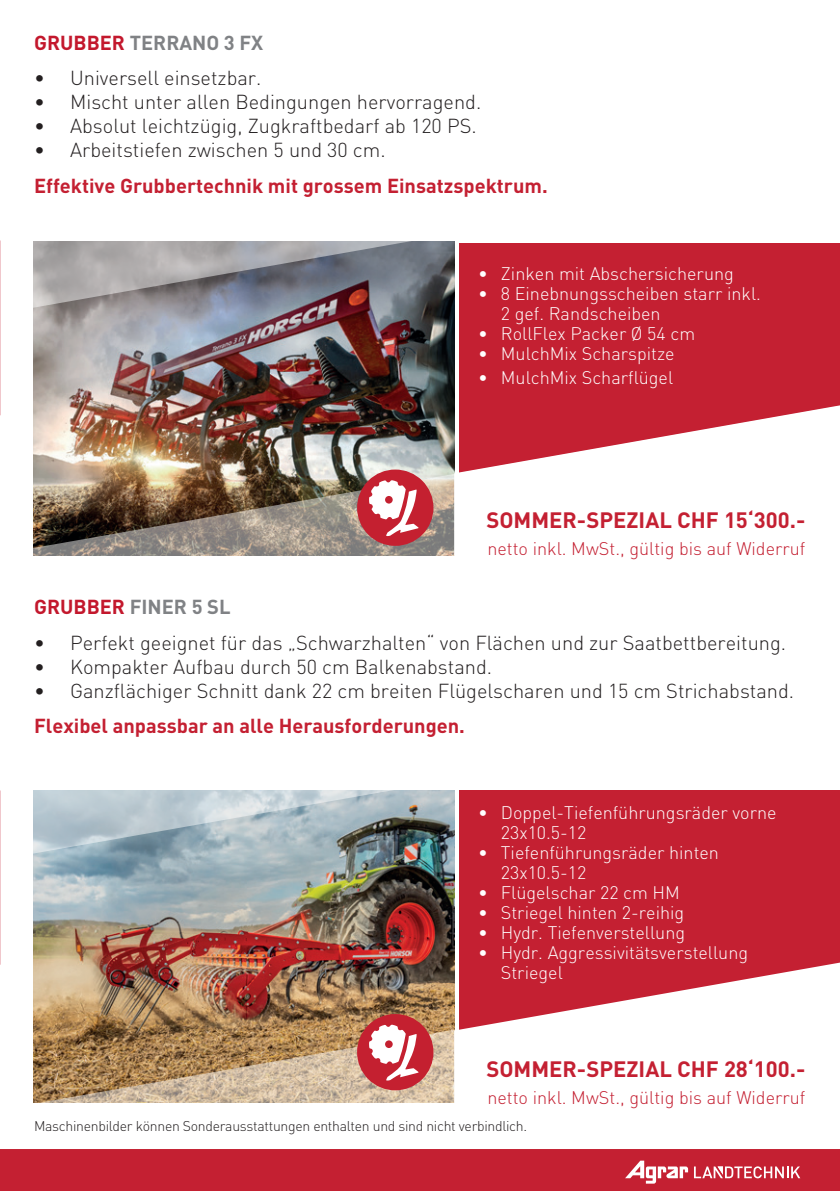
<style>
.page{position:relative;width:840px;height:1191px;background:#fff}
.page>*{position:absolute;margin:0;border:0;box-sizing:border-box;transform-origin:0 0}
.t1{font:700 22px "DIN";color:#c42032}
.t2{font:300 20px "DIN";color:#231f20}
.t3{font:700 20px "DIN";color:#c42032}
.t4{font:700 20px "DIN";color:#808285}
.t5{font:300 18px/20px "DIN";color:#fff}
.t6{font:300 18px "DIN";color:#c42032}
.t7{font:300 14px "DIN";letter-spacing:-.02em;color:#231f20}
.s1{color:#c3182d}
</style>
<div class="page">
<img style="left:34px;top:311px;width:420px;height:71px">
<svg style="left:0;top:790px;width:1px;height:38px"></svg>
<svg style="left:33px;top:241px;width:422px;height:70px"></svg>
<div style="left:459px;top:243px;width:380px;height:314px;background:#c42032"></div>
<img style="left:0;top:382px;width:455px;height:174px">
<svg style="left:357px;top:469px;width:76px;height:77px"></svg>
<svg style="left:454px;top:405px;width:385px;height:152px;fill:#fff"></svg>
<img style="left:34px;top:857px;width:420px;height:79px">
<svg style="left:33px;top:790px;width:422px;height:67px"></svg>
<div style="left:459px;top:790px;width:380px;height:311px;background:#c42032"></div>
<img style="left:0;top:936px;width:839px;height:255px">
<p class="t4" style="left:34px;top:30px;width:231px"><span class="s1">GRUBBER</span> TERRANO 3 FX</p>
<p class="t2" style="left:34px;top:66px;width:229px">• Universell einsetzbar.</p>
<p class="t2" style="left:34px;top:90px;width:448px">• Mischt unter allen Bedingungen hervorragend.</p>
<p class="t2" style="left:34px;top:114px;width:444px">• Absolut leichtzügig, Zugkraftbedarf ab 120 PS.</p>
<p class="t2" style="left:34px;top:138px;width:353px">• Arbeitstiefen zwischen 5 und 30 cm.</p>
<p class="t3" style="left:34px;top:172px;width:515px">Effektive Grubbertechnik mit grossem Einsatzspektrum.</p>
<p class="t5" style="left:478px;top:263px;width:257px">• Zinken mit Abschersicherung</p>
<p class="t5" style="left:500px;top:283px;width:261px;text-indent:-23px">• 8 Einebnungsscheiben starr inkl.<br>2 gef. Randscheiben</p>
<p class="t5" style="left:478px;top:323px;width:218px">• RollFlex Packer Ø 54 cm</p>
<p class="t5" style="left:478px;top:343px;width:198px">• MulchMix Scharspitze</p>
<p class="t5" style="left:478px;top:367px;width:196px">• MulchMix Scharflügel</p>
<p class="t1" style="left:486px;top:506px;width:320px">SOMMER-SPEZIAL CHF 15‘300.-</p>
<p class="t6" style="left:487px;top:538px;width:319px">netto inkl. MwSt., gültig bis auf Widerruf</p>
<p class="t4" style="left:34px;top:594px;width:198px"><span class="s1">GRUBBER</span> FINER 5 SL</p>
<p class="t2" style="left:34px;top:630px;width:753px">• Perfekt geeignet für das „Schwarzhalten“ von Flächen und zur Saatbettbereitung.</p>
<p class="t2" style="left:34px;top:654px;width:459px">• Kompakter Aufbau durch 50 cm Balkenabstand.</p>
<p class="t2" style="left:34px;top:678px;width:761px">• Ganzflächiger Schnitt dank 22 cm breiten Flügelscharen und 15 cm Strichabstand.</p>
<p class="t3" style="left:34px;top:713px;width:432px">Flexibel anpassbar an alle Herausforderungen.</p>
<p class="t5" style="left:500px;top:802px;width:277px;text-indent:-23px">• Doppel-Tiefenführungsräder vorne<br>23x10.5-12</p>
<p class="t5" style="left:500px;top:842px;width:219px;text-indent:-23px">• Tiefenführungsräder hinten<br>23x10.5-12</p>
<p class="t5" style="left:478px;top:882px;width:203px">• Flügelschar 22 cm HM</p>
<p class="t5" style="left:478px;top:902px;width:207px">• Striegel hinten 2-reihig</p>
<p class="t5" style="left:478px;top:922px;width:208px">• Hydr. Tiefenverstellung</p>
<p class="t5" style="left:500px;top:942px;width:249px;text-indent:-23px">• Hydr. Aggressivitätsverstellung<br>Striegel</p>
<p class="t1" style="left:486px;top:1054px;width:320px">SOMMER-SPEZIAL CHF 28‘100.-</p>
<p class="t6" style="left:487px;top:1086px;width:319px">netto inkl. MwSt., gültig bis auf Widerruf</p>
<p class="t7" style="left:34px;top:1117px;width:494px">Maschinenbilder können Sonderausstattungen enthalten und sind nicht verbindlich.</p>
</div>
